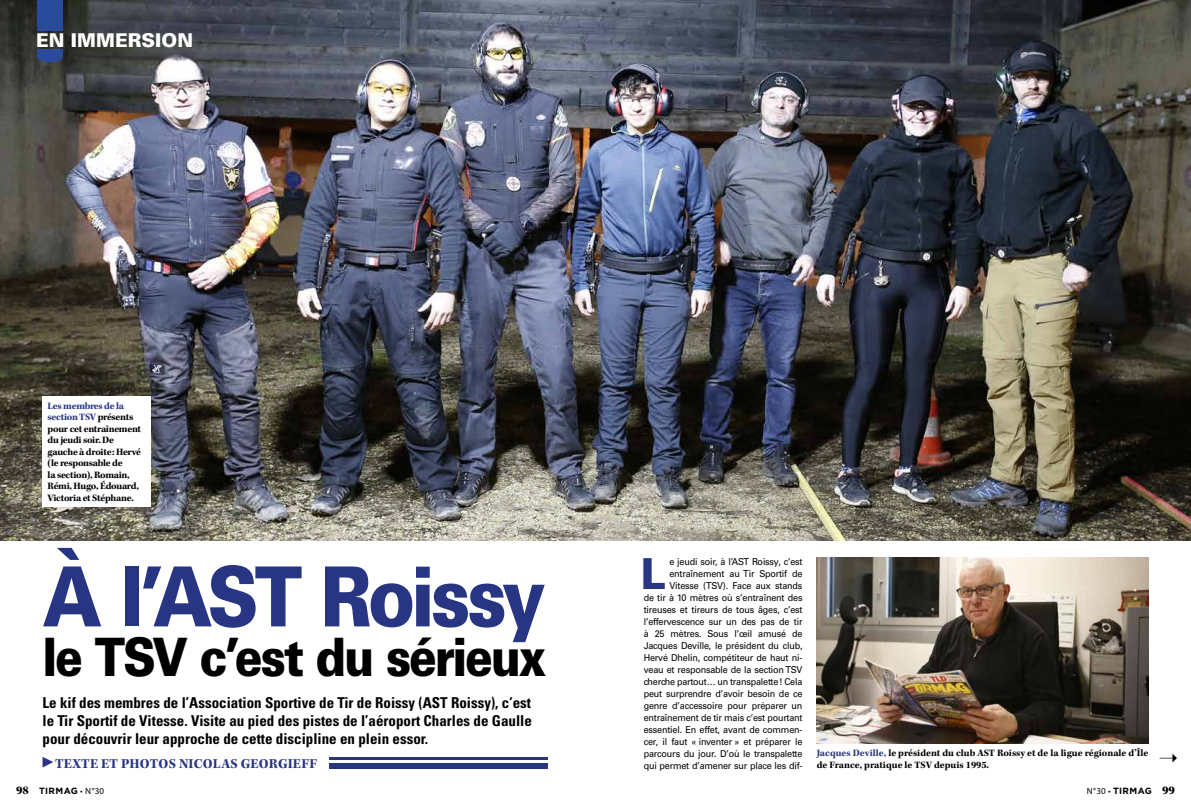
<style>
.page{position:relative;width:1191px;height:808px;background:#fff}
.page>*{position:absolute;margin:0;border:0;box-sizing:border-box;transform-origin:0 0}
.t1{font:900 83px "Univers LT Std";letter-spacing:-.055em;color:#283583;scale:.86 1}
.t2{font:900 53px "Univers LT Std";letter-spacing:-.05em;color:#000;scale:.86 1}
.t3{font:900 42.7px "Univers LT Std";color:#283583;scale:.95 1}
.t4{font:900 19px "Univers LT Std";color:#fff}
.t5{font:700 condensed 15px/18px "Univers LT Std";color:#000;text-align:justify}
.t6{font:700 14px "Kepler Std";letter-spacing:.015em;color:#283583}
.t7{font:700 10px/11.5px "Kepler Std";letter-spacing:-.025em;color:#000}
.t8{font:700 10px "Kepler Std";color:#000}
.t9{font:9.5px/12px "Univers LT Std";letter-spacing:-.02em;color:#000;text-align:right;scale:.95 1}
.t10{font:700 9px "Gotham";letter-spacing:.04em;color:#000}
.s1{color:#283583}
.s2{font-family:"Kepler Std";font-weight:900;font-size:12px}
.s3{font-family:"Myriad Pro";font-weight:400}
</style>
<div class="page">
<img style="left:0;top:0;width:1191px;height:540px">
<div style="left:329px;top:763px;width:218px;height:5px;background:#283583"></div>
<hr style="left:329px;top:757px;width:218px;height:3px;background:#283583">
<svg style="left:43px;top:757px;width:10px;height:10px"></svg>
<img style="left:816px;top:557px;width:332px;height:186px">
<div style="left:42px;top:396px;width:108px;height:110px;background:#fff"></div>
<div style="left:37px;top:0;width:26px;height:31px;background:#2a4b9b"></div>
<div style="left:37px;top:49px;width:26px;height:8px;background:#2a4b9b"></div>
<div style="left:37px;top:52px;width:26px;height:10px;background:#2a4b9b;border-radius:50%"></div>
<h3 class="t4" style="left:36px;top:28px;width:159px">EN IMMERSION</h3>
<p class="t7" style="left:48px;top:400px;width:95px"><span class="s1">Les membres de la section TSV</span> présents pour cet entraînement du jeudi soir. De gauche à droite: Hervé (le responsable de<br>la section), Romain,<br>Rémi, Hugo, Édouard,<br>Victoria et Stéphane.</p>
<h1 class="t1" style="left:43px;top:544px;width:587px">À l’AST Roissy</h1>
<p class="t9" style="left:643px;top:556px;width:169px">e jeudi soir, à l’AST Roissy, c’est entraînement au Tir Sportif de Vitesse (TSV). Face aux stands<br>de tir à 10 mètres où s’entraînent des tireuses et tireurs de tous âges, c’est l’effervescence sur un des pas de tir à 25 mètres. Sous l’œil amusé de Jacques Deville, le président du club, Hervé Dhelin, compétiteur de haut ni&shy;veau et responsable de la section TSV cherche partout… un transpalette! Cela peut surprendre d’avoir besoin de ce genre d’accessoire pour préparer un entraînement de tir mais c’est pourtant essentiel. En effet, avant de commen&shy;cer, il faut « inventer » et préparer le parcours du jour. D’où le transpalette qui permet d’amener sur place les dif-</p>
<h3 class="t3" style="left:641px;top:547px;width:28px">L</h3>
<h2 class="t2" style="left:43px;top:624px;width:588px">le TSV c’est du sérieux</h2>
<h3 class="t5" style="left:43px;top:693px;width:491px">Le kif des membres de l’Association Sportive de Tir de Roissy (AST Roissy), c’est le Tir Sportif de Vitesse. Visite au pied des pistes de l’aéroport Charles de Gaulle pour découvrir leur approche de cette discipline en plein essor.</h3>
<p class="t8" style="left:816px;top:747px;width:333px"><span class="s1">Jacques Deville,</span> le président du club AST Roissy et de la ligue régionale d’Île</p>
<h3 class="t6" style="left:55px;top:755px;width:264px">TEXTE ET PHOTOS NICOLAS GEORGIEFF</h3>
<p class="t8" style="left:816px;top:759px;width:174px">de France, pratique le TSV depuis 1995.</p>
<p class="t10" style="left:16px;top:785px;width:90px"><span class="s2">98</span> TIRMAG <span class="s3">• N°30</span></p>
<p class="t10" style="left:1086px;top:785px;width:90px"><span class="s3">N°30 •</span> TIRMAG <span class="s2">99</span></p>
</div>
